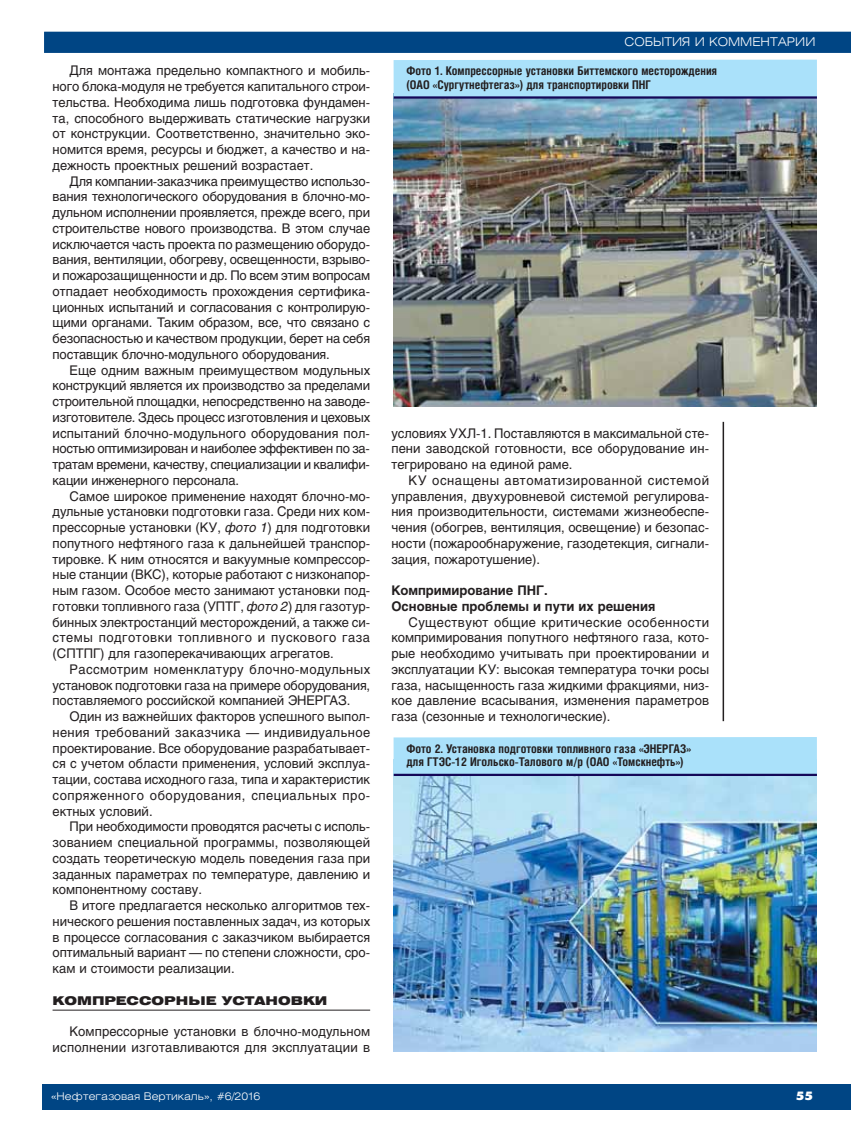
<style>
.page{position:relative;width:851px;height:1127px;background:#fff}
.page>*{position:absolute;margin:0;border:0;box-sizing:border-box;transform-origin:0 0}
.t1{font:13.2px/15.8px "Helios";color:#231f20;text-align:justify}
.t2{font:700 13.2px/15.8px "Helios";color:#231f20}
.t3{font:700 12px/13.5px "Helios Cond";color:#231f20}
.t4{font:900 12px "Helios Ext";letter-spacing:.005em;color:#231f20}
.t5{font:300 12px "Helios Ext";color:#fff}
.t6{font:12px "Futura Futuris XC";color:#fff}
.t7{font:300 10.5px "Helios Ext";color:#fff}
.s1{font-style:italic}
</style>
<div class="page">
<div style="left:43px;top:1084px;width:807px;height:26px;background:#004584"></div>
<hr style="left:53px;top:1010px;width:317px;height:1px;background:#231f20">
<svg style="left:44px;top:31px;width:806px;height:22px;background:#084b88"></svg>
<hr style="left:722px;top:422px;width:2px;height:299px;background:#231f20">
<img style="left:393px;top:99px;width:423px;height:307px">
<div style="left:393px;top:60px;width:423px;height:38px;background:#aae1fa"></div>
<hr style="left:393px;top:96px;width:423px;height:3px;background:#140858">
<img style="left:393px;top:776px;width:423px;height:276px">
<div style="left:393px;top:737px;width:423px;height:38px;background:#aae1fa"></div>
<hr style="left:393px;top:774px;width:423px;height:2px;background:#140858">
<p class="t1" style="left:53px;top:64px;width:319px;text-indent:17px">Для монтажа предельно компактного и мобиль&shy;ного блока-модуля не требуется капитального строи&shy;тельства. Необходима лишь подготовка фундамен&shy;та, способного выдерживать статические нагрузки от конструкции. Соответственно, значительно эко&shy;номится время, ресурсы и бюджет, а качество и на&shy;дежность проектных решений возрастает.</p>
<p class="t1" style="left:53px;top:174px;width:319px;text-indent:17px">Для компании-заказчика преимущество использо&shy;вания технологического оборудования в блочно-мо&shy;дульном исполнении проявляется, прежде всего, при строительстве нового производства. В этом случае исключается часть проекта по размещению оборудо&shy;вания, вентиляции, обогреву, освещенности, взрыво&shy;и пожарозащищенности и др. По всем этим вопросам отпадает необходимость прохождения сертифика&shy;ционных испытаний и согласования с контролирую&shy;щими органами. Таким образом, все, что связано с безопасностью и качеством продукции, берет на себя поставщик блочно-модульного оборудования.</p>
<p class="t1" style="left:53px;top:363px;width:319px;text-indent:17px">Еще одним важным преимуществом модульных конструкций является их производство за пределами строительной площадки, непосредственно на заводе&shy;изготовителе. Здесь процесс изготовления и цеховых испытаний блочно-модульного оборудования пол&shy;ностью оптимизирован и наиболее эффективен по за&shy;тратам времени, качеству, специализации и квалифи&shy;кации инженерного персонала.</p>
<p class="t1" style="left:53px;top:489px;width:319px;text-indent:17px">Самое широкое применение находят блочно-мо&shy;дульные установки подготовки газа. Среди них ком&shy;прессорные установки (КУ, <span class="s1">фото 1</span>) для подготовки попутного нефтяного газа к дальнейшей транспор&shy;тировке. К ним относятся и вакуумные компрессор&shy;ные станции (ВКС), которые работают с низконапор&shy;ным газом. Особое место занимают установки под&shy;готовки топливного газа (УПТГ, <span class="s1">фото 2</span>) для газотур&shy;бинных электростанций месторождений, а также си&shy;стемы подготовки топливного и пускового газа (СПТПГ) для газоперекачивающих агрегатов.</p>
<p class="t1" style="left:53px;top:663px;width:319px;text-indent:17px">Рассмотрим номенклатуру блочно-модульных установок подготовки газа на примере оборудования, поставляемого российской компанией ЭНЕРГАЗ.</p>
<p class="t1" style="left:53px;top:710px;width:319px;text-indent:17px">Один из важнейших факторов успешного выпол&shy;нения требований заказчика — индивидуальное проектирование. Все оборудование разрабатывает&shy;ся с учетом области применения, условий эксплуа&shy;тации, состава исходного газа, типа и характеристик сопряженного оборудования, специальных про&shy;ектных условий.</p>
<p class="t1" style="left:53px;top:820px;width:319px;text-indent:17px">При необходимости проводятся расчеты с исполь&shy;зованием специальной программы, позволяющей создать теоретическую модель поведения газа при заданных параметрах по температуре, давлению и компонентному составу.</p>
<p class="t1" style="left:53px;top:899px;width:319px;text-indent:17px">В итоге предлагается несколько алгоритмов тех&shy;нического решения поставленных задач, из которых в процессе согласования с заказчиком выбирается оптимальный вариант — по степени сложности, сро&shy;кам и стоимости реализации.</p>
<p class="t4" style="left:53px;top:996px;width:276px">КОМПРЕССОРНЫЕ УСТАНОВКИ</p>
<p class="t1" style="left:53px;top:1025px;width:319px;text-align:right">Компрессорные установки в блочно-модульном исполнении изготавливаются для эксплуатации в</p>
<p class="t7" style="left:51px;top:1092px;width:211px">«Нефтегазовая Вертикаль», #6/2016</p>
<p class="t5" style="left:624px;top:37px;width:192px">СОБЫТИЯ И КОММЕНТАРИИ</p>
<p class="t3" style="left:406px;top:65px;width:312px">Фото 1. Компрессорные установки Биттемского месторождения (ОАО «Сургутнефтегаз») для транспортировки ПНГ</p>
<p class="t1" style="left:391px;top:426px;width:319px">условиях УХЛ-1. Поставляются в максимальной сте&shy;пени заводской готовности, все оборудование ин&shy;тегрировано на единой раме.</p>
<p class="t1" style="left:391px;top:474px;width:319px;text-indent:17px">КУ оснащены автоматизированной системой управления, двухуровневой системой регулирова&shy;ния производительности, системами жизнеобеспе&shy;чения (обогрев, вентиляция, освещение) и безопас&shy;ности (пожарообнаружение, газодетекция, сигнали&shy;зация, пожаротушение).</p>
<p class="t2" style="left:391px;top:584px;width:265px">Компримирование ПНГ.<br>Основные проблемы и пути их решения</p>
<p class="t1" style="left:391px;top:615px;width:319px;text-indent:17px">Существуют общие критические особенности компримирования попутного нефтяного газа, кото&shy;рые необходимо учитывать при проектировании и эксплуатации КУ: высокая температура точки росы газа, насыщенность газа жидкими фракциями, низ&shy;кое давление всасывания, изменения параметров газа (сезонные и технологические).</p>
<p class="t3" style="left:406px;top:743px;width:286px">Фото 2. Установка подготовки топливного газа «ЭНЕРГАЗ» для ГТЭС-12 Игольско-Талового м/р (ОАО «Томскнефть»)</p>
<p class="t6" style="left:796px;top:1091px;width:18px">55</p>
</div>
